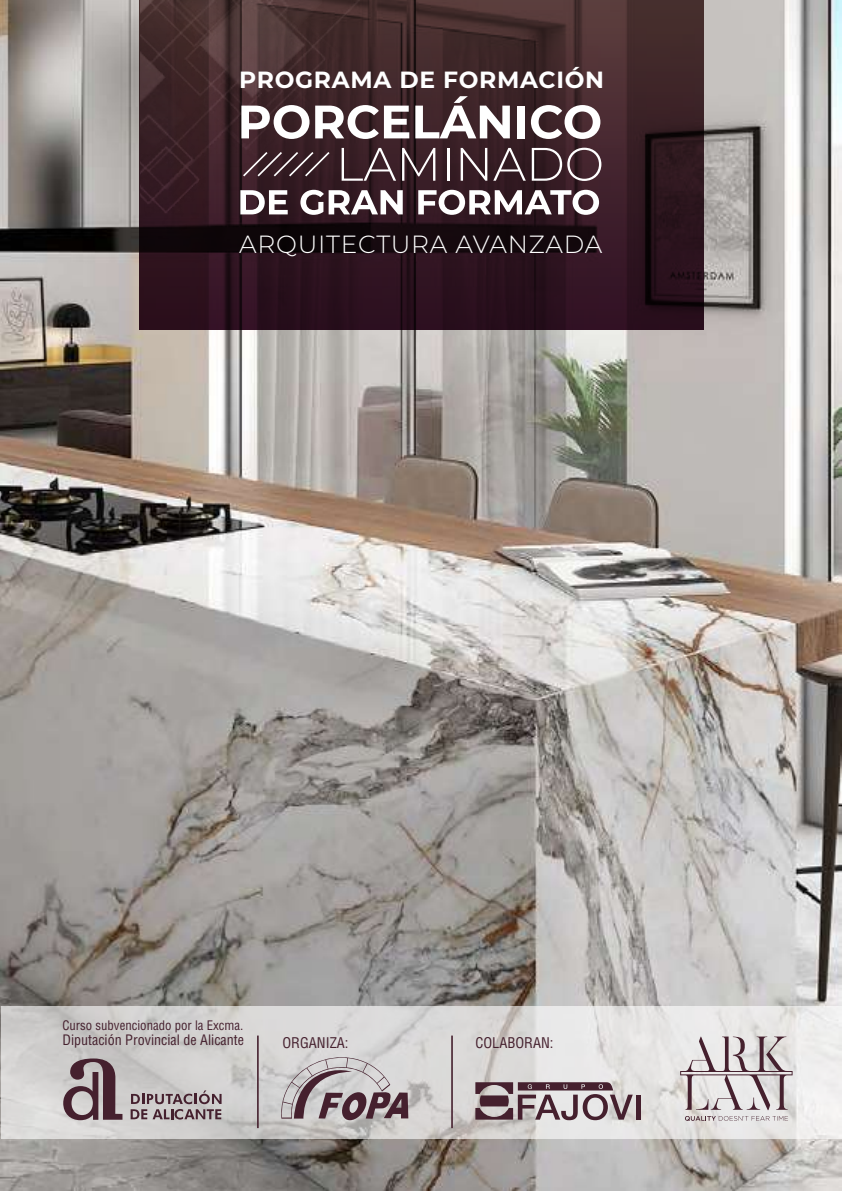
<style>
.page{position:relative;width:842px;height:1191px;background:#fff}
.page>*{position:absolute;margin:0;border:0;box-sizing:border-box;transform-origin:0 0}
.t1{font:300 24.8px "Montserrat";letter-spacing:.03em;color:#fff}
.t2{font:700 23.4px "Montserrat";letter-spacing:.03em;color:#fff}
.t3{font:condensed 14.4px "Helvetica LT Std";color:#45202e}
.t4{font:condensed 14px "Helvetica LT Std";color:#45202e}
.t5{font:condensed 12.8px "Helvetica LT Std";color:#45202e}
</style>
<div class="page">
<img style="left:0;top:0;width:842px;height:1191px">
<svg style="left:140px;top:0;width:563px;height:330px;background:#331b22"></svg>
<svg style="left:2px;top:1006px;width:840px;height:133px;background:#d9d7d6"></svg>
<img style="left:140px;top:0;width:303px;height:280px">
<hr style="left:636px;top:1094px;width:4px;height:25px;background:#45202e">
<svg style="left:475px;top:1082px;width:158px;height:38px;background:#99888d"></svg>
<svg style="left:277px;top:1034px;width:131px;height:86px;background:#b8b1b3"></svg>
<svg style="left:63px;top:1058px;width:59px;height:62px;background:#8c7980"></svg>
<svg style="left:131px;top:1090px;width:91px;height:29px;background:#a19498"></svg>
<hr style="left:257px;top:1035px;width:2px;height:93px;background:#45202e">
<hr style="left:451px;top:1035px;width:2px;height:93px;background:#45202e">
<svg style="left:680px;top:1036px;width:112px;height:85px;background:#c7c0c1"></svg>
<svg style="left:342px;top:148px;width:54px;height:33px;background:#59444a"></svg>
<svg style="left:402px;top:148px;width:33px;height:33px"></svg>
<hr style="left:447px;top:148px;width:2px;height:33px;background:#fff">
<svg style="left:461px;top:148px;width:26px;height:33px"></svg>
<svg style="left:493px;top:148px;width:33px;height:33px"></svg>
<svg style="left:532px;top:148px;width:69px;height:33px;background:#614b51"></svg>
<svg style="left:241px;top:105px;width:68px;height:34px"></svg>
<svg style="left:315px;top:105px;width:94px;height:34px"></svg>
<svg style="left:415px;top:96px;width:95px;height:42px"></svg>
<div style="left:518px;top:106px;width:7px;height:32px;background:#fff"></div>
<svg style="left:531px;top:105px;width:69px;height:34px"></svg>
<svg style="left:240px;top:190px;width:48px;height:24px"></svg>
<svg style="left:300px;top:190px;width:103px;height:25px"></svg>
<svg style="left:418px;top:190px;width:181px;height:25px"></svg>
<svg style="left:243px;top:152px;width:86px;height:24px;background:#523b42"></svg>
<h2 class="t2" style="left:239px;top:62px;width:366px">PROGRAMA DE FORMACIÓN</h2>
<h1 class="t1" style="left:239px;top:228px;width:365px">ARQUITECTURA AVANZADA</h1>
<p class="t5" style="left:62px;top:1016px;width:182px">Curso subvencionado por la Excma.</p>
<p class="t4" style="left:62px;top:1031px;width:183px">Diputación Provincial de Alicante</p>
<p class="t3" style="left:282px;top:1033px;width:68px">ORGANIZA:</p>
<p class="t3" style="left:475px;top:1033px;width:80px">COLABORAN:</p>
</div>
